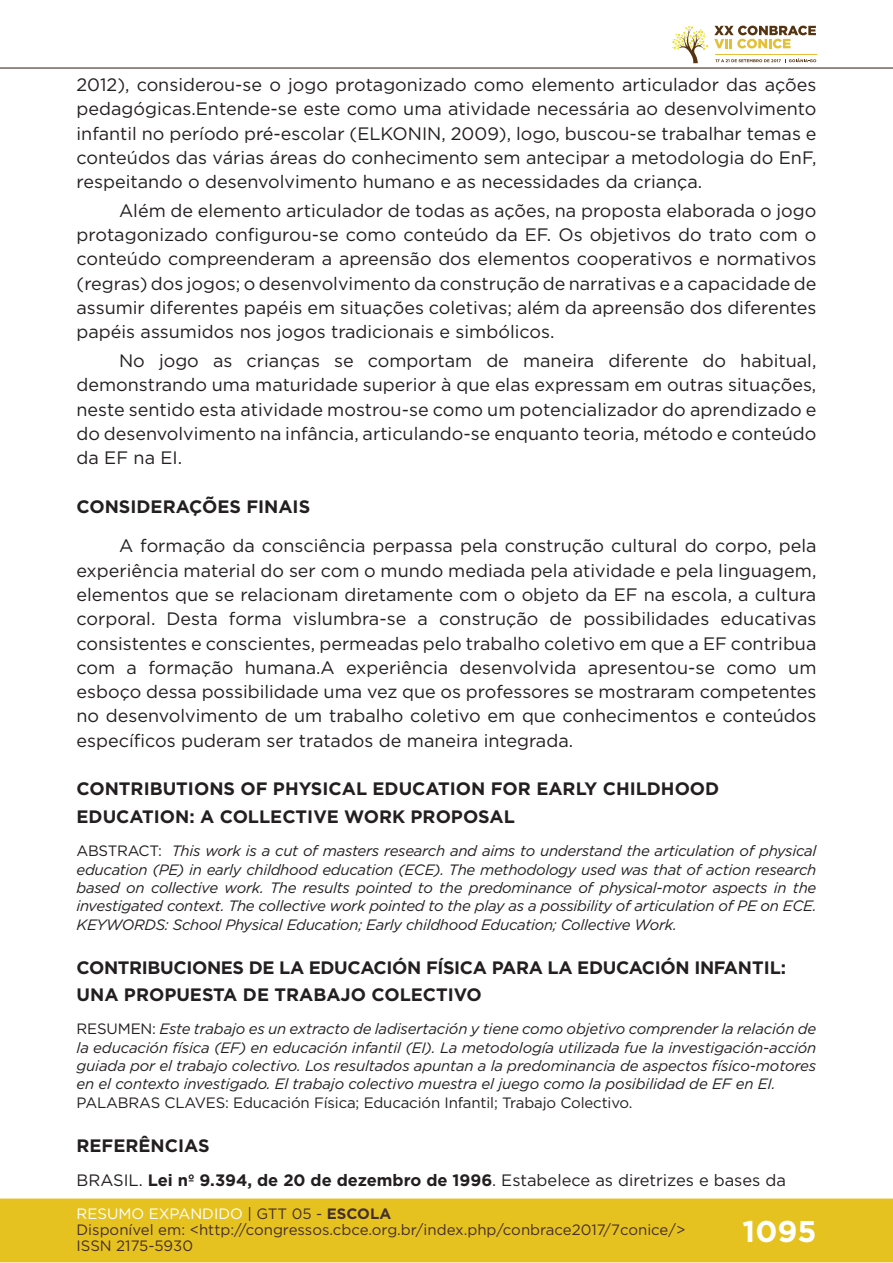
<style>
.page{position:relative;width:893px;height:1263px;background:#fff}
.page>*{position:absolute;margin:0;border:0;box-sizing:border-box;transform-origin:0 0}
.t1{font:700 30px "Gotham";color:#fff}
.t2{font:18px/24.3px "Gotham";color:#231f20;text-align:justify}
.t3{font:700 18px/27.3px "Gotham";color:#231f20}
.t4{font:700 18px/27.3px "Gotham";letter-spacing:-.02em;color:#231f20}
.t5{font:16.5px "Gotham";color:#231f20}
.t6{font:italic 15px/18.3px "Gotham";letter-spacing:-.02em;color:#231f20;text-align:justify}
.t7{font:15px/16px "Gotham";color:#462f2a}
.t8{font:15px "Gotham";letter-spacing:-.01em;color:#231f20}
.s1{font-style:normal}
.s2{font-weight:700}
.s3{color:#fff}
.s4{color:#442f2a}
.s5{font-weight:700;color:#442f2a}
</style>
<div class="page">
<div style="left:0;top:1198px;width:893px;height:64px;background:#e6c221;border:2px solid #e6c221"></div>
<hr style="left:0;top:67px;width:893px;height:2px;background:#442f2a">
<svg style="left:672px;top:26px;width:144px;height:37px"></svg>
<p class="t2" style="left:77px;top:72px;width:741px">2012), considerou-se o jogo protagonizado como elemento articulador das ações pedagógicas.Entende-se este como uma atividade necessária ao desenvolvimento infantil no período pré-escolar (ELKONIN, 2009), logo, buscou-se trabalhar temas e conteúdos das várias áreas do conhecimento sem antecipar a metodologia do EnF, respeitando o desenvolvimento humano e as necessidades da criança.</p>
<p class="t2" style="left:77px;top:198px;width:741px;text-indent:43px">Além de elemento articulador de todas as ações, na proposta elaborada o jogo protagonizado configurou-se como conteúdo da EF. Os objetivos do trato com o conteúdo compreenderam a apreensão dos elementos cooperativos e normativos (regras) dos jogos; o desenvolvimento da construção de narrativas e a capacidade de assumir diferentes papéis em situações coletivas; além da apreensão dos diferentes papéis assumidos nos jogos tradicionais e simbólicos.</p>
<p class="t2" style="left:77px;top:348px;width:741px;text-indent:43px">No jogo as crianças se comportam de maneira diferente do habitual, demonstrando uma maturidade superior à que elas expressam em outras situações, neste sentido esta atividade mostrou-se como um potencializador do aprendizado e do desenvolvimento na infância, articulando-se enquanto teoria, método e conteúdo da EF na EI.</p>
<p class="t3" style="left:77px;top:493px;width:235px">CONSIDERAÇÕES FINAIS</p>
<p class="t2" style="left:77px;top:533px;width:741px;text-indent:43px">A formação da consciência perpassa pela construção cultural do corpo, pela experiência material do ser com o mundo mediada pela atividade e pela linguagem, elementos que se relacionam diretamente com o objeto da EF na escola, a cultura corporal. Desta forma vislumbra-se a construção de possibilidades educativas consistentes e conscientes, permeadas pelo trabalho coletivo em que a EF contribua com a formação humana.A experiência desenvolvida apresentou-se como um esboço dessa possibilidade uma vez que os professores se mostraram competentes no desenvolvimento de um trabalho coletivo em que conhecimentos e conteúdos específicos puderam ser tratados de maneira integrada.</p>
<p class="t3" style="left:77px;top:775px;width:644px">CONTRIBUTIONS OF PHYSICAL EDUCATION FOR EARLY CHILDHOOD<br>EDUCATION: A COLLECTIVE WORK PROPOSAL</p>
<p class="t6" style="left:77px;top:841px;width:741px"><span class="s1">ABSTRACT:</span> This work is a cut of masters research and aims to understand the articulation of physical education (PE) in early childhood education (ECE). The methodology used was that of action research based on collective work. The results pointed to the predominance of physical-motor aspects in the investigated context. The collective work pointed to the play as a possibility of articulation of PE on ECE.<br>KEYWORDS: School Physical Education; Early childhood Education; Collective Work.</p>
<p class="t4" style="left:77px;top:954px;width:711px">CONTRIBUCIONES DE LA EDUCACIÓN FÍSICA PARA LA EDUCACIÓN INFANTIL:<br>UNA PROPUESTA DE TRABAJO COLECTIVO</p>
<p class="t6" style="left:77px;top:1020px;width:741px"><span class="s1">RESUMEN:</span> Este trabajo es un extracto de ladisertación y tiene como objetivo comprender la relación de la educación física (EF) en educación infantil (EI). La metodología utilizada fue la investigación-acción guiada por el trabajo colectivo. Los resultados apuntan a la predominancia de aspectos físico-motores en el contexto investigado. El trabajo colectivo muestra el juego como la posibilidad de EF en EI.</p>
<p class="t8" style="left:77px;top:1093px;width:557px">PALABRAS CLAVES: Educación Física; Educación Infantil; Trabajo Colectivo.</p>
<p class="t3" style="left:77px;top:1132px;width:135px">REFERÊNCIAS</p>
<p class="t5" style="left:77px;top:1170px;width:711px">BRASIL. <span class="s2">Lei nº 9.394, de 20 de dezembro de 1996</span>. Estabelece as diretrizes e bases da</p>
<p class="t7" style="left:77px;top:1205px;width:610px"><span class="s3">RESUMO EXPANDIDO</span> <span class="s4">| GTT 05 -</span> <span class="s5">ESCOLA<br></span>Disponível em: &lt;http://congressos.cbce.org.br/index.php/conbrace2017/7conice/&gt;<br>ISSN 2175-5930</p>
<h1 class="t1" style="left:742px;top:1212px;width:75px">1095</h1>
</div>
